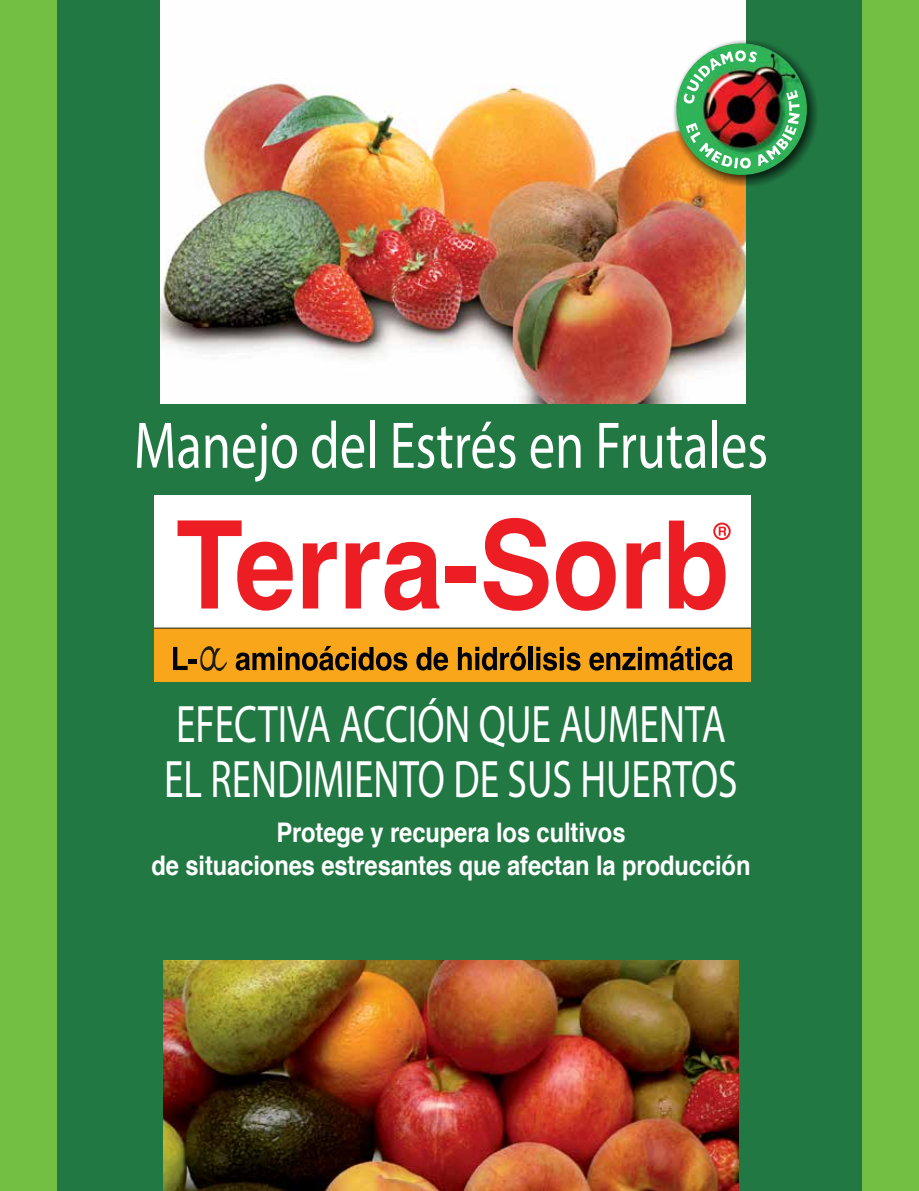
<style>
.page{position:relative;width:919px;height:1191px;background:#fff}
.page>*{position:absolute;margin:0;border:0;box-sizing:border-box;transform-origin:0 0}
.t1{font:66.45px "Myriad Pro";color:#fff;scale:.79 1}
.t2{font:52.95px/55.7px "Myriad Pro";color:#fff;scale:.74 1}
.t3{font:700 27px/32.4px "Helvetica";letter-spacing:-.005em;color:#fff;text-align:center;scale:.88 1}
</style>
<div class="page">
<div style="left:0;top:0;width:918px;height:1191px;background:#217843"></div>
<img style="left:160px;top:0;width:585px;height:404px">
<div style="left:154px;top:495px;width:596px;height:186px;background:#fff"></div>
<svg style="left:154px;top:627px;width:596px;height:54px"></svg>
<div style="left:862px;top:0;width:56px;height:1191px;background:#72bf44"></div>
<div style="left:0;top:0;width:56px;height:1191px;background:#72bf44"></div>
<svg style="left:177px;top:520px;width:116px;height:90px"></svg>
<svg style="left:303px;top:542px;width:34px;height:66px"></svg>
<svg style="left:345px;top:542px;width:94px;height:68px"></svg>
<div style="left:445px;top:566px;width:31px;height:16px;background:#ed1d24"></div>
<svg style="left:483px;top:518px;width:65px;height:93px"></svg>
<svg style="left:556px;top:541px;width:59px;height:70px"></svg>
<svg style="left:626px;top:542px;width:34px;height:66px"></svg>
<svg style="left:668px;top:520px;width:58px;height:90px"></svg>
<div style="left:713px;top:522px;width:17px;height:18px;border:2px solid #ed1d24;border-radius:50%"></div>
<svg style="left:672px;top:40px;width:145px;height:146px"></svg>
<img style="left:676px;top:43px;width:130px;height:132px">
<img style="left:683px;top:50px;width:116px;height:118px">
<img style="left:163px;top:960px;width:575px;height:231px">
<h1 class="t1" style="left:134px;top:404px;width:804px">Manejo del Estrés en Frutales</h1>
<h2 class="t2" style="left:164px;top:695px;width:776px">EFECTIVA ACCIÓN QUE AUMENTA<br>EL RENDIMIENTO DE SUS HUERTOS</h2>
<p class="t3" style="left:151px;top:817px;width:682px">Protege y recupera los cultivos<br>de situaciones estresantes que afectan la producción</p>
</div>
